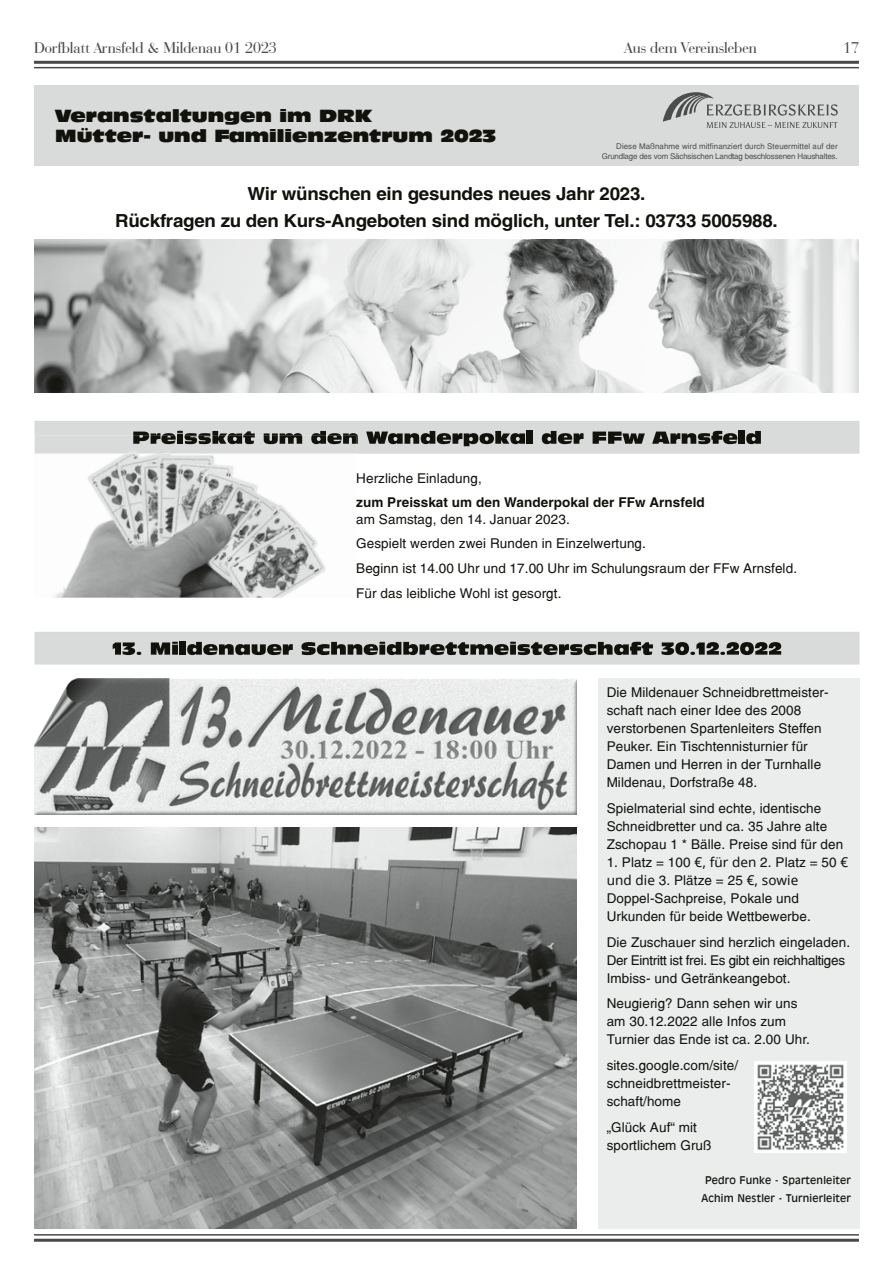
<style>
.page{position:relative;width:893px;height:1263px;background:#fff}
.page>*{position:absolute;margin:0;border:0;box-sizing:border-box;transform-origin:0 0}
.t1{font:700 18px/27.5px "Switzerland";letter-spacing:-.015em;color:#12120d;text-align:center;scale:1.04 1}
.t2{font:16.5px "Bauer Bodoni BT";color:#484a48}
.t3{font:16.5px/19.8px "Incised 901 BT Nord";color:#12120d}
.t4{font:13.5px/18px "Switzerland";letter-spacing:.005em;color:#12120d}
.t5{font:700 13.5px "Switzerland";letter-spacing:.005em;color:#12120d}
.t6{font:13.5px "Noto Sans";letter-spacing:.005em;color:#12120d}
.t7{font:10.5px/18px "Incised 901 BT";letter-spacing:.02em;color:#12120d;text-align:center}
.t8{font:7.95px/9.6px "Switzerland";letter-spacing:-.025em;color:#4b4d4c;text-align:right}
.s1{font-family:"Noto Sans"}
.s2{font-family:"Switzerland"}
</style>
<div class="page">
<hr style="left:34px;top:1239px;width:825px;height:3px;background:#484a48">
<hr style="left:34px;top:61px;width:825px;height:3px;background:#484a48">
<hr style="left:34px;top:1234px;width:825px;height:1px;background:#484a48">
<hr style="left:34px;top:67px;width:825px;height:1px;background:#484a48">
<div style="left:598px;top:678px;width:261px;height:551px;background:#ebecec"></div>
<div style="left:34px;top:85px;width:824px;height:81px;background:#d9dada"></div>
<svg style="left:663px;top:92px;width:175px;height:36px"></svg>
<img style="left:34px;top:240px;width:825px;height:152px">
<div style="left:35px;top:421px;width:824px;height:33px;background:#d9dada"></div>
<img style="left:746px;top:431px;width:15px;height:13px">
<svg style="left:739px;top:431px;width:6px;height:13px"></svg>
<img style="left:542px;top:431px;width:14px;height:13px">
<svg style="left:527px;top:431px;width:6px;height:13px"></svg>
<img style="left:495px;top:431px;width:15px;height:13px">
<img style="left:421px;top:431px;width:14px;height:13px">
<img style="left:311px;top:431px;width:15px;height:5px">
<img style="left:212px;top:431px;width:15px;height:5px">
<img style="left:652px;top:431px;width:18px;height:13px">
<img style="left:608px;top:431px;width:14px;height:13px">
<svg style="left:593px;top:431px;width:13px;height:13px"></svg>
<img style="left:366px;top:431px;width:22px;height:13px">
<img style="left:133px;top:431px;width:16px;height:5px">
<img style="left:723px;top:433px;width:14px;height:11px">
<svg style="left:698px;top:431px;width:24px;height:13px"></svg>
<img style="left:682px;top:433px;width:14px;height:11px">
<svg style="left:670px;top:433px;width:10px;height:11px"></svg>
<svg style="left:574px;top:433px;width:10px;height:11px"></svg>
<img style="left:558px;top:433px;width:14px;height:11px">
<img style="left:510px;top:433px;width:15px;height:11px">
<img style="left:479px;top:433px;width:15px;height:11px">
<img style="left:464px;top:433px;width:14px;height:13px">
<svg style="left:452px;top:433px;width:10px;height:11px"></svg>
<img style="left:437px;top:433px;width:14px;height:11px">
<img style="left:388px;top:433px;width:31px;height:11px">
<img style="left:356px;top:433px;width:2px;height:11px">
<img style="left:280px;top:433px;width:22px;height:3px">
<img style="left:227px;top:433px;width:15px;height:3px">
<img style="left:622px;top:433px;width:23px;height:11px">
<img style="left:264px;top:433px;width:14px;height:3px">
<img style="left:34px;top:436px;width:197px;height:162px">
<img style="left:206px;top:454px;width:120px;height:144px">
<img style="left:129px;top:577px;width:106px;height:21px">
<img style="left:211px;top:436px;width:116px;height:8px">
<svg style="left:317px;top:437px;width:4px;height:4px"></svg>
<svg style="left:233px;top:437px;width:4px;height:4px"></svg>
<svg style="left:243px;top:431px;width:12px;height:13px"></svg>
<svg style="left:328px;top:433px;width:28px;height:11px"></svg>
<img style="left:327px;top:436px;width:15px;height:8px">
<svg style="left:151px;top:431px;width:60px;height:13px"></svg>
<div style="left:35px;top:632px;width:824px;height:33px;background:#d9dada"></div>
<img style="left:598px;top:642px;width:15px;height:13px">
<img style="left:403px;top:642px;width:15px;height:13px">
<img style="left:387px;top:642px;width:14px;height:13px">
<img style="left:331px;top:642px;width:15px;height:13px">
<img style="left:187px;top:642px;width:15px;height:13px">
<img style="left:301px;top:642px;width:15px;height:13px">
<svg style="left:755px;top:642px;width:26px;height:13px"></svg>
<img style="left:740px;top:642px;width:14px;height:13px">
<img style="left:675px;top:642px;width:14px;height:13px">
<svg style="left:630px;top:642px;width:23px;height:13px"></svg>
<svg style="left:436px;top:642px;width:33px;height:13px"></svg>
<svg style="left:661px;top:642px;width:13px;height:13px"></svg>
<img style="left:151px;top:642px;width:19px;height:13px">
<img style="left:614px;top:644px;width:15px;height:11px">
<svg style="left:559px;top:644px;width:37px;height:11px"></svg>
<img style="left:543px;top:644px;width:15px;height:11px">
<img style="left:470px;top:644px;width:39px;height:11px">
<img style="left:430px;top:644px;width:15px;height:11px">
<svg style="left:419px;top:644px;width:10px;height:11px"></svg>
<img style="left:364px;top:644px;width:14px;height:11px">
<img style="left:348px;top:644px;width:14px;height:11px">
<svg style="left:317px;top:644px;width:13px;height:11px"></svg>
<svg style="left:283px;top:644px;width:10px;height:11px"></svg>
<img style="left:252px;top:644px;width:29px;height:11px">
<img style="left:203px;top:644px;width:47px;height:11px">
<svg style="left:510px;top:642px;width:32px;height:13px"></svg>
<svg style="left:379px;top:642px;width:6px;height:13px"></svg>
<svg style="left:172px;top:642px;width:14px;height:13px"></svg>
<svg style="left:690px;top:642px;width:49px;height:13px"></svg>
<svg style="left:113px;top:642px;width:28px;height:13px"></svg>
<img style="left:35px;top:827px;width:542px;height:402px">
<img style="left:34px;top:678px;width:543px;height:136px">
<img style="left:755px;top:1061px;width:91px;height:91px">
<p class="t2" style="left:34px;top:38px;width:244px">Dorfblatt Arnsfeld &amp; Mildenau 01 2023</p>
<p class="t2" style="left:625px;top:38px;width:134px">Aus dem Vereinsleben</p>
<p class="t2" style="left:843px;top:38px;width:17px">17</p>
<p class="t3" style="left:55px;top:106px;width:443px">Veranstaltungen im DRK<br>Mütter- und Familienzentrum 2023</p>
<p class="t8" style="left:602px;top:141px;width:237px">Diese Maßnahme wird mitfinanziert durch Steuermittel auf der<br>Grundlage des vom Sächsischen Landtag beschlossenen Haushaltes.</p>
<h1 class="t1" style="left:115px;top:179px;width:639px">Wir wünschen ein gesundes neues Jahr 2023.<br>Rückfragen zu den Kurs-Angeboten sind möglich, unter Tel.: 03733 5005988.</h1>
<p class="t4" style="left:356px;top:469px;width:127px">Herzliche Einladung,</p>
<p class="t5" style="left:356px;top:494px;width:350px">zum Preisskat um den Wanderpokal der FFw Arnsfeld</p>
<p class="t4" style="left:356px;top:506px;width:442px;line-height:24.8px">am Samstag, den 14. Januar 2023.<br>Gespielt werden zwei Runden in Einzelwertung.<br>Beginn ist 14.00 Uhr und 17.00 Uhr im Schulungsraum der FFw Arnsfeld.<br>Für das leibliche Wohl ist gesorgt.</p>
<p class="t4" style="left:607px;top:683px;width:223px">Die Mildenauer Schneidbrettmeister&shy;schaft nach einer Idee des 2008 verstorbenen Spartenleiters Steffen Peuker. Ein Tischtennisturnier für Damen und Herren in der Turnhalle Mildenau, Dorfstraße 48.</p>
<p class="t4" style="left:607px;top:799px;width:238px">Spielmaterial sind echte, identische<br>Schneidbretter und ca. 35 Jahre alte<br>Zschopau 1 * Bälle. Preise sind für den</p>
<p class="t4" style="left:607px;top:853px;width:243px">1. Platz = 100 <span class="s1">€, für den</span> 2. Platz = 50 <span class="s1">€</span></p>
<p class="t6" style="left:607px;top:871px;width:193px">und die <span class="s2">3. Plätze = 25</span> €, sowie</p>
<p class="t4" style="left:607px;top:889px;width:206px">Doppel-Sachpreise, Pokale und<br>Urkunden für beide Wettbewerbe.</p>
<p class="t4" style="left:607px;top:933px;width:245px">Die Zuschauer sind herzlich eingeladen.<br>Der Eintritt ist frei. Es gibt ein reichhaltiges<br>Imbiss- und Getränkeangebot.</p>
<p class="t4" style="left:607px;top:994px;width:205px">Neugierig? Dann sehen wir uns am 30.12.2022 alle Infos zum<br>Turnier das Ende ist ca. 2.00 Uhr.</p>
<p class="t4" style="left:607px;top:1056px;width:133px">sites.google.com/site/ schneidbrettmeister&shy;schaft/home</p>
<p class="t4" style="left:607px;top:1118px;width:106px">„Glück Auf“ mit sportlichem Gruß</p>
<p class="t7" style="left:701px;top:1171px;width:151px">Pedro Funke - Spartenleiter<br>Achim Nestler - Turnierleiter</p>
</div>
